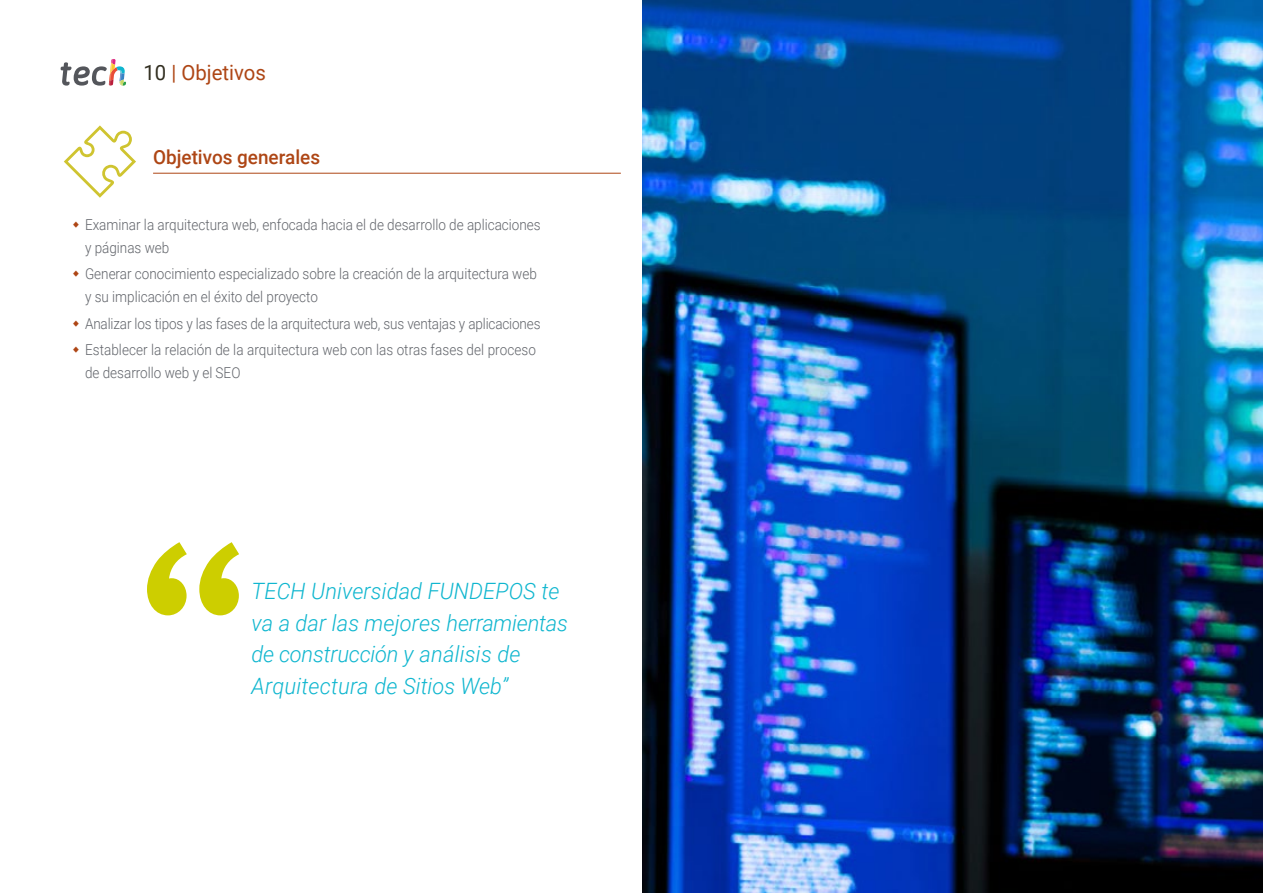
<style>
.page{position:relative;width:1263px;height:893px;background:#fff}
.page>*{position:absolute;margin:0;border:0;box-sizing:border-box;transform-origin:0 0}
.t1{font:italic 300 22.5px/31.5px "Roboto";letter-spacing:.005em;color:#0fb6cf}
.t2{font:21px "Roboto";color:#ae4615}
.t3{font:500 19.5px "Roboto";color:#ae4615}
.t4{font:300 15px/22.5px "Roboto";color:#61646a;scale:.9 1}
.s1{color:#312e20}
</style>
<div class="page">
<svg style="left:64px;top:125px;width:72px;height:73px"></svg>
<img style="left:642px;top:0;width:621px;height:893px">
<svg style="left:61px;top:59px;width:65px;height:27px"></svg>
<svg style="left:147px;top:542px;width:92px;height:73px"></svg>
<hr style="left:153px;top:173px;width:468px;height:1px;background:#ae4615">
<h2 class="t2" style="left:144px;top:57px;width:124px"><span class="s1">10</span> | Objetivos</h2>
<h3 class="t3" style="left:153px;top:144px;width:169px">Objetivos generales</h3>
<p class="t4" style="left:85px;top:213px;width:508px">Examinar la arquitectura web, enfocada hacia el de desarrollo de aplicaciones y páginas web</p>
<p class="t4" style="left:85px;top:262px;width:503px">Generar conocimiento especializado sobre la creación de la arquitectura web y su implicación en el éxito del proyecto</p>
<p class="t4" style="left:85px;top:309px;width:508px;line-height:26.7px">Analizar los tipos y las fases de la arquitectura web, sus ventajas y aplicaciones<br>Establecer la relación de la arquitectura web con las otras fases del proceso</p>
<p class="t4" style="left:85px;top:361px;width:174px">de desarrollo web y el SEO</p>
<h1 class="t1" style="left:252px;top:575px;width:318px">TECH Universidad FUNDEPOS te va a dar las mejores herramientas de construcción y análisis de<br>Arquitectura de Sitios Web”</h1>
</div>
